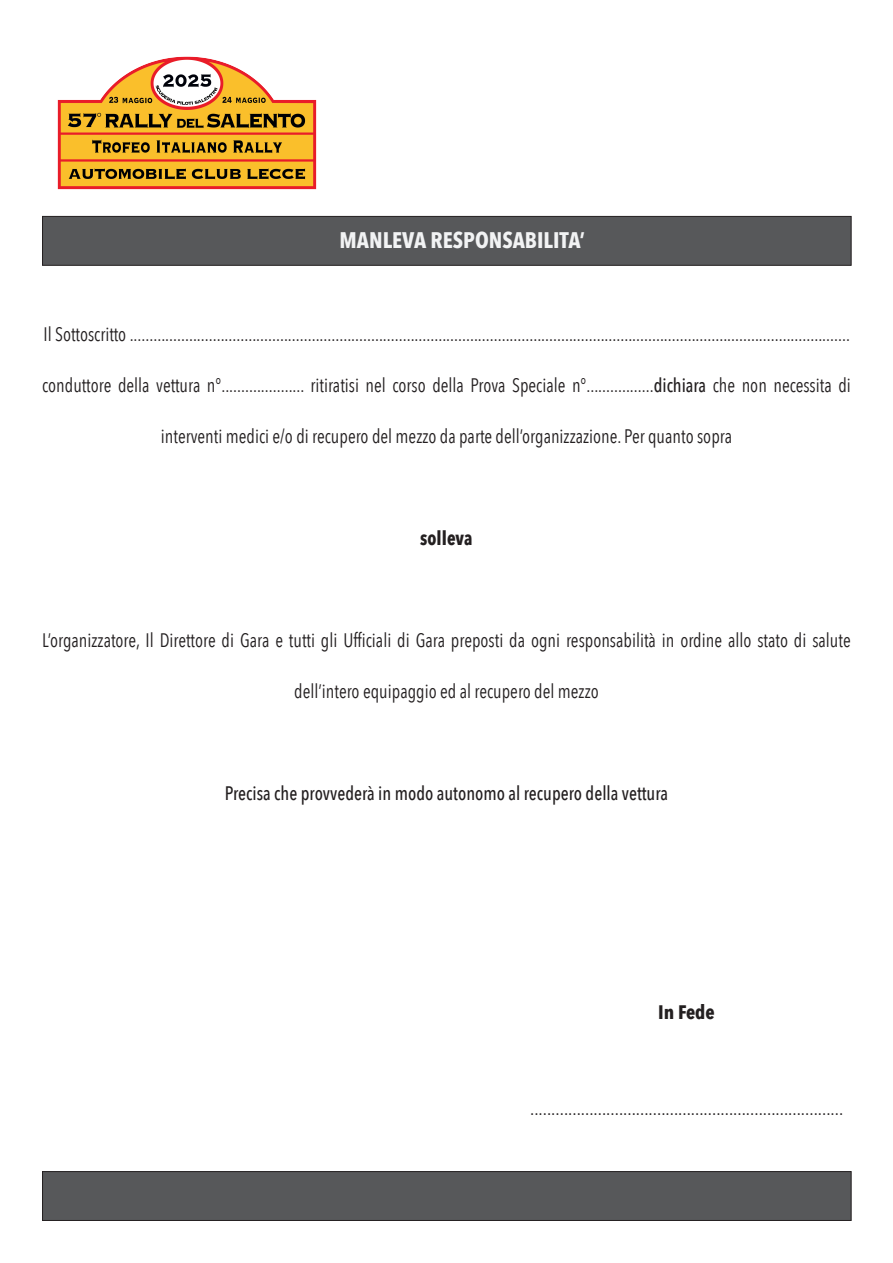
<style>
.page{position:relative;width:893px;height:1263px;background:#fff}
.page>*{position:absolute;margin:0;border:0;box-sizing:border-box;transform-origin:0 0}
.t1{font:700 22.5px "Avenir Next Condensed";color:#f2f3f4}
.t2{font:19.5px "Avenir Next Condensed";color:#231f20;scale:.94 1}
.t3{font:19.5px "Avenir Next Condensed";color:#231f20}
.t4{font:500 19.5px "Avenir Next Condensed";color:#231f20;scale:.94 1}
.t5{font:700 19.5px "Avenir Next Condensed";color:#231f20;scale:.94 1}
.t6{font:700 19.5px "Avenir Next Condensed";color:#231f20}
.s1{font-weight:500}
</style>
<div class="page">
<img style="left:57px;top:56px;width:260px;height:134px">
<div style="left:42px;top:216px;width:809px;height:50px;background:#57585a;border:1px solid #231f20"></div>
<div style="left:42px;top:1171px;width:809px;height:50px;background:#57585a;border:1px solid #231f20"></div>
<p class="t1" style="left:340px;top:226px;width:247px">MANLEVA RESPONSABILITA’</p>
<p class="t2" style="left:44px;top:318px;width:859px">Il Sottoscritto ......................................................................................................................................................................................</p>
<p class="t2" style="left:42px;top:368px;width:862px">conduttore della vettura n°..................... ritiratisi nel corso della Prova Speciale n°.................<span class="s1">dichiara</span> che non necessita di</p>
<p class="t2" style="left:161px;top:419px;width:609px">interventi medici e/o di recupero del mezzo da parte dell’organizzazione. Per quanto sopra</p>
<p class="t5" style="left:420px;top:526px;width:57px">solleva</p>
<p class="t2" style="left:42px;top:623px;width:862px">L’organizzatore, Il Direttore di Gara e tutti gli Ufficiali di Gara preposti da ogni responsabilità in ordine allo stato di salute</p>
<p class="t2" style="left:294px;top:674px;width:325px">dell’intero equipaggio ed al recupero del mezzo</p>
<p class="t4" style="left:225px;top:781px;width:473px">Precisa che provvederà in modo autonomo al recupero della vettura</p>
<p class="t6" style="left:658px;top:1000px;width:58px">In Fede</p>
<p class="t3" style="left:530px;top:1092px;width:315px">..........................................................................</p>
</div>
